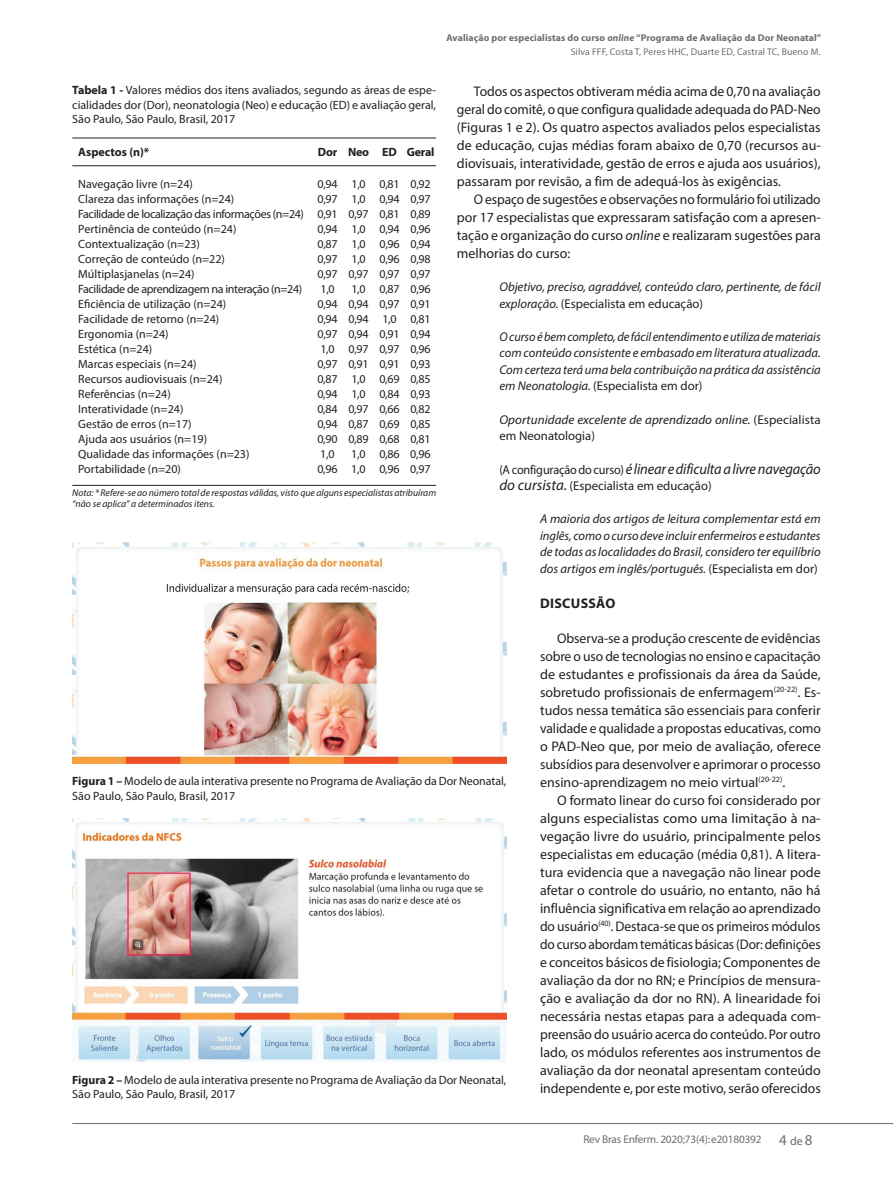
<style>
.page{position:relative;width:893px;height:1191px;background:#fff}
.page>*{position:absolute;margin:0;border:0;box-sizing:border-box;transform-origin:0 0}
.t1{font:italic 15px "Myriad Pro";letter-spacing:-.01em;color:#231f20;scale:.96 1}
.t2{font:13.95px/18px "Myriad Pro";color:#231f20;text-align:justify}
.t3{font:700 13.95px "Myriad Pro";letter-spacing:.02em;color:#231f20}
.t4{font:italic 12.75px/16.5px "Myriad Pro";color:#231f20}
.t5{font:12.75px "Myriad Pro";color:#231f20}
.t6{font:12px/14.4px "Myriad Pro";color:#231f20;text-align:justify}
.t7{font:12px "Myriad Pro";letter-spacing:-.03em;color:#231f20}
.t8{font:700 12px "Myriad Pro";letter-spacing:-.015em;color:#231f20}
.t9{font:11.25px "Myriad Pro";letter-spacing:-.015em;color:#6c6d70}
.t10{font:700 9.75px/14.1px "Myriad Pro";letter-spacing:.01em;color:#6c6d70;text-align:right}
.t11{font:italic 9.75px/11.7px "Myriad Pro";color:#231f20}
.s1{font-style:italic}
.s2{font-weight:400}
.s3{font-style:normal}
.s4{font-style:normal;font-size:12.75px}
.s5{font-style:italic;font-size:15px}
.s6{font-weight:700}
.s7{font-size:15px}
.s8{font-size:12px}
</style>
<div class="page">
<hr style="left:72px;top:1123px;width:821px;height:1px;background:#6c6d70">
<hr style="left:72px;top:138px;width:240px;height:1px;background:#231f20">
<hr style="left:312px;top:138px;width:31px;height:1px;background:#231f20">
<hr style="left:343px;top:138px;width:31px;height:1px;background:#231f20">
<hr style="left:374px;top:138px;width:31px;height:1px;background:#231f20">
<hr style="left:405px;top:138px;width:31px;height:1px;background:#231f20">
<hr style="left:72px;top:165px;width:240px;height:1px;background:#231f20">
<hr style="left:312px;top:165px;width:31px;height:1px;background:#231f20">
<hr style="left:343px;top:165px;width:31px;height:1px;background:#231f20">
<hr style="left:374px;top:165px;width:31px;height:1px;background:#231f20">
<hr style="left:405px;top:165px;width:31px;height:1px;background:#231f20">
<hr style="left:72px;top:485px;width:240px;height:1px;background:#231f20">
<hr style="left:312px;top:485px;width:31px;height:1px;background:#231f20">
<hr style="left:343px;top:485px;width:31px;height:1px;background:#231f20">
<hr style="left:374px;top:485px;width:31px;height:1px;background:#231f20">
<hr style="left:405px;top:485px;width:31px;height:1px;background:#231f20">
<img style="left:72px;top:542px;width:434px;height:221px">
<img style="left:72px;top:819px;width:434px;height:243px">
<p class="t10" style="left:446px;top:31px;width:376px">Avaliação por especialistas do curso <span class="s1">online</span> “Programa de Avaliação da Dor Neonatal”<br><span class="s2">Silva FFF, Costa T, Peres HHC, Duarte ED, Castral TC, Bueno M.</span></p>
<p class="t2" style="left:457px;top:82px;width:365px;text-indent:17px">Todos os aspectos obtiveram média acima de 0,70 na avaliação geral do comitê, o que configura qualidade adequada do PAD-Neo (Figuras 1 e 2). Os quatro aspectos avaliados pelos especialistas de educação, cujas médias foram abaixo de 0,70 (recursos au&shy;diovisuais, interatividade, gestão de erros e ajuda aos usuários), passaram por revisão, a fim de adequá-los às exigências.</p>
<p class="t2" style="left:457px;top:190px;width:365px;text-indent:17px">O espaço de sugestões e observações no formulário foi utilizado por 17 especialistas que expressaram satisfação com a apresen&shy;tação e organização do curso <span class="s1">online</span> e realizaram sugestões para melhorias do curso:</p>
<p class="t4" style="left:499px;top:278px;width:323px">Objetivo, preciso, agradável, conteúdo claro, pertinente, de fácil exploração. <span class="s3">(Especialista em educação)</span></p>
<p class="t4" style="left:499px;top:328px;width:323px;text-align:justify">O curso é bem completo, de fácil entendimento e utiliza de materiais com conteúdo consistente e embasado em literatura atualizada.<br>Com certeza terá uma bela contribuição na prática da assistência em Neonatologia. <span class="s3">(Especialista em dor)</span></p>
<p class="t4" style="left:499px;top:411px;width:323px">Oportunidade excelente de aprendizado online. <span class="s3">(Especialista em Neonatologia)</span></p>
<p class="t1" style="left:499px;top:459px;width:336px"><span class="s4">(A configuração do curso)</span> é linear e dificulta a livre navegação</p>
<p class="t5" style="left:499px;top:478px;width:214px"><span class="s5">do cursista.</span> (Especialista em educação)</p>
<p class="t4" style="left:540px;top:510px;width:282px;text-align:justify">A maioria dos artigos de leitura complementar está em inglês, como o curso deve incluir enfermeiros e estudantes de todas as localidades do Brasil, considero ter equilíbrio dos artigos em inglês/português. <span class="s3">(Especialista em dor)</span></p>
<p class="t3" style="left:540px;top:595px;width:77px">DISCUSSÃO</p>
<p class="t2" style="left:540px;top:628px;width:282px;text-indent:17px">Observa-se a produção crescente de evidências sobre o uso de tecnologias no ensino e capacitação de estudantes e profissionais da área da Saúde, sobretudo profissionais de enfermagem<sup>(20-22)</sup>. Es&shy;tudos nessa temática são essenciais para conferir validade e qualidade a propostas educativas, como o PAD-Neo que, por meio de avaliação, oferece subsídios para desenvolver e aprimorar o processo ensino-aprendizagem no meio virtual<sup>(20-22)</sup>.</p>
<p class="t2" style="left:540px;top:790px;width:282px;text-indent:17px">O formato linear do curso foi considerado por alguns especialistas como uma limitação à na&shy;vegação livre do usuário, principalmente pelos especialistas em educação (média 0,81). A litera&shy;tura evidencia que a navegação não linear pode afetar o controle do usuário, no entanto, não há influência significativa em relação ao aprendizado do usuário<sup>(40)</sup>. Destaca-se que os primeiros módulos do curso abordam temáticas básicas (Dor: definições e conceitos básicos de fisiologia; Componentes de avaliação da dor no RN; e Princípios de mensura&shy;ção e avaliação da dor no RN). A linearidade foi necessária nestas etapas para a adequada com&shy;preensão do usuário acerca do conteúdo. Por outro lado, os módulos referentes aos instrumentos de avaliação da dor neonatal apresentam conteúdo independente e, por este motivo, serão oferecidos</p>
<p class="t6" style="left:72px;top:83px;width:365px"><span class="s6">Tabela 1 -</span> Valores médios dos itens avaliados, segundo as áreas de espe&shy;cialidades dor (Dor), neonatologia (Neo) e educação (ED) e avaliação geral, São Paulo, São Paulo, Brasil, 2017</p>
<p class="t8" style="left:78px;top:146px;width:73px">Aspectos (n)*</p>
<p class="t8" style="left:318px;top:146px;width:118px">Dor Neo ED Geral</p>
<p class="t6" style="left:78px;top:176px;width:116px">Navegação livre (n=24)</p>
<p class="t6" style="left:317px;top:176px;width:115px">0,94 1,0 0,81 0,92</p>
<p class="t6" style="left:78px;top:191px;width:157px">Clareza das informações (n=24)</p>
<p class="t6" style="left:78px;top:191px;width:354px;line-height:15px;text-indent:239px">0,97 1,0 0,94 0,97<br>Facilidade de localização das informações (n=24) 0,91 0,97 0,81 0,89<br>Pertinência de conteúdo (n=24)</p>
<p class="t6" style="left:317px;top:221px;width:115px">0,94 1,0 0,94 0,96</p>
<p class="t6" style="left:78px;top:236px;width:123px">Contextualização (n=23)</p>
<p class="t6" style="left:317px;top:236px;width:115px">0,87 1,0 0,96 0,94</p>
<p class="t6" style="left:78px;top:251px;width:148px">Correção de conteúdo (n=22)</p>
<p class="t6" style="left:317px;top:251px;width:115px">0,97 1,0 0,96 0,98</p>
<p class="t6" style="left:78px;top:266px;width:118px">Múltiplasjanelas (n=24)</p>
<p class="t6" style="left:317px;top:266px;width:115px">0,97 0,97 0,97 0,97</p>
<p class="t7" style="left:78px;top:281px;width:225px">Facilidade de aprendizagem na interação (n=24)</p>
<p class="t6" style="left:320px;top:281px;width:16px">1,0</p>
<p class="t6" style="left:351px;top:281px;width:81px">1,0 0,87 0,96</p>
<p class="t6" style="left:78px;top:296px;width:150px">Eficiência de utilização (n=24)</p>
<p class="t6" style="left:317px;top:296px;width:115px">0,94 0,94 0,97 0,91</p>
<p class="t6" style="left:78px;top:311px;width:143px">Facilidade de retorno (n=24)</p>
<p class="t6" style="left:317px;top:311px;width:115px">0,94 0,94 1,0 0,81</p>
<p class="t6" style="left:78px;top:326px;width:92px">Ergonomia (n=24)</p>
<p class="t6" style="left:317px;top:326px;width:115px">0,97 0,94 0,91 0,94</p>
<p class="t6" style="left:78px;top:341px;width:75px">Estética (n=24)</p>
<p class="t6" style="left:320px;top:341px;width:112px">1,0 0,97 0,97 0,96</p>
<p class="t6" style="left:78px;top:356px;width:120px">Marcas especiais (n=24)</p>
<p class="t6" style="left:317px;top:356px;width:115px">0,97 0,91 0,91 0,93</p>
<p class="t6" style="left:78px;top:371px;width:146px">Recursos audiovisuais (n=24)</p>
<p class="t6" style="left:317px;top:371px;width:115px">0,87 1,0 0,69 0,85</p>
<p class="t6" style="left:78px;top:386px;width:94px">Referências (n=24)</p>
<p class="t6" style="left:317px;top:386px;width:115px">0,94 1,0 0,84 0,93</p>
<p class="t6" style="left:78px;top:401px;width:107px">Interatividade (n=24)</p>
<p class="t6" style="left:317px;top:401px;width:115px">0,84 0,97 0,66 0,82</p>
<p class="t6" style="left:78px;top:416px;width:115px">Gestão de erros (n=17)</p>
<p class="t6" style="left:317px;top:416px;width:115px">0,94 0,87 0,69 0,85</p>
<p class="t6" style="left:78px;top:431px;width:130px">Ajuda aos usuários (n=19)</p>
<p class="t6" style="left:317px;top:431px;width:115px">0,90 0,89 0,68 0,81</p>
<p class="t6" style="left:78px;top:446px;width:173px">Qualidade das informações (n=23)</p>
<p class="t6" style="left:320px;top:446px;width:16px">1,0</p>
<p class="t6" style="left:351px;top:446px;width:81px">1,0 0,86 0,96</p>
<p class="t6" style="left:78px;top:461px;width:104px">Portabilidade (n=20)</p>
<p class="t6" style="left:317px;top:461px;width:115px">0,96 1,0 0,96 0,97</p>
<p class="t11" style="left:72px;top:486px;width:365px">Nota: * Refere-se ao número total de respostas válidas, visto que alguns especialistas atribuíram “não se aplica” a determinados itens.</p>
<p class="t6" style="left:72px;top:774px;width:435px"><span class="s6">Figura 1 –</span> Modelo de aula interativa presente no Programa de Avaliação da Dor Neonatal,<br>São Paulo, São Paulo, Brasil, 2017</p>
<p class="t6" style="left:72px;top:1072px;width:435px"><span class="s6">Figura 2 –</span> Modelo de aula interativa presente no Programa de Avaliação da Dor Neonatal,<br>São Paulo, São Paulo, Brasil, 2017</p>
<p class="t9" style="left:583px;top:1132px;width:231px">Rev Bras Enferm. 2020;73(4):e20180392 <span class="s7">4</span> <span class="s8">de</span> <span class="s7">8</span></p>
</div>
